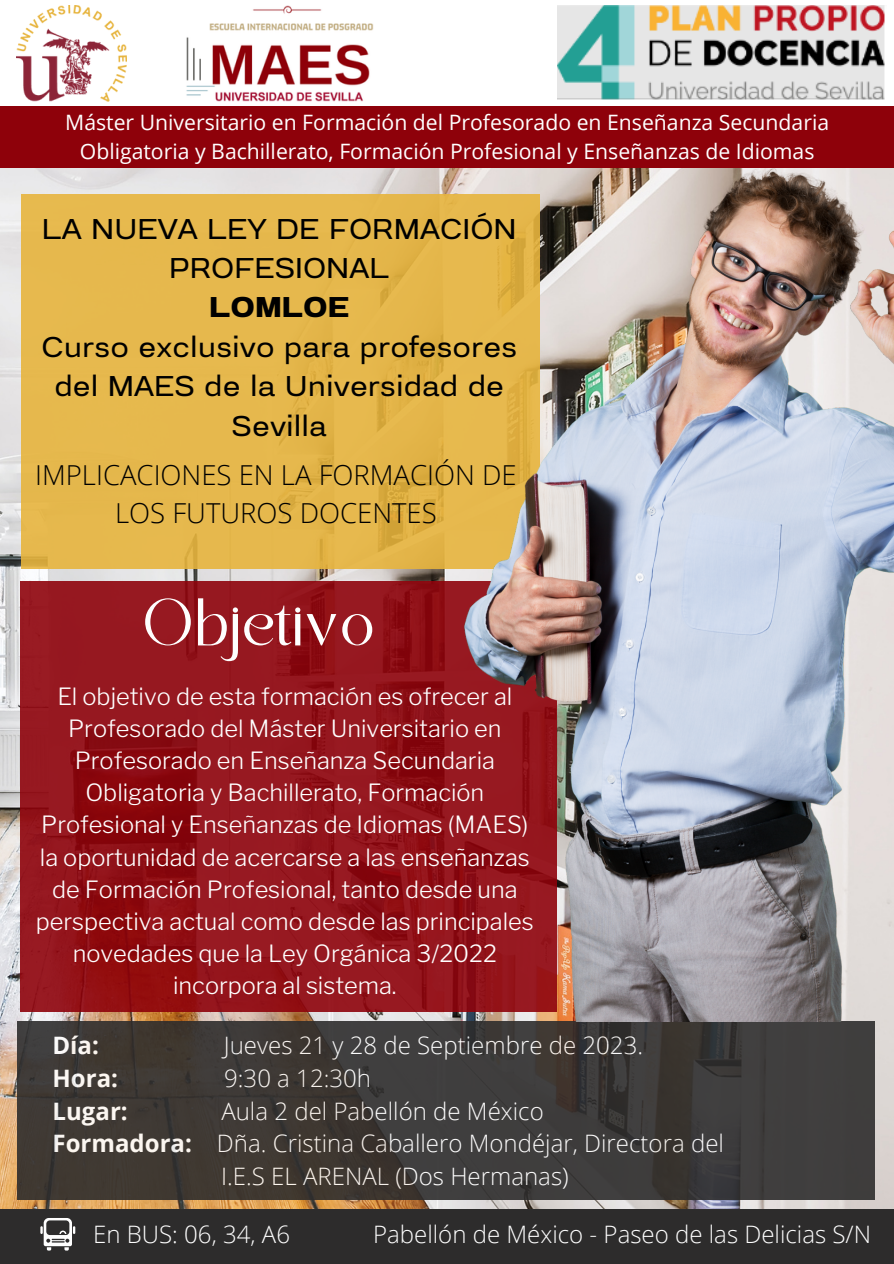
<style>
.page{position:relative;width:894px;height:1264px;background:#fff}
.page>*{position:absolute;margin:0;border:0;box-sizing:border-box;transform-origin:0 0}
.t1{font:62.85px "KENAO";color:#fefefe}
.t2{font:semi-expanded 28.5px/39.5px "Prachason Neue";color:#000;text-align:center}
.t3{font:700 semi-expanded 28.5px "Prachason Neue";color:#000}
.t4{font:300 27.45px/38.2px "Open Sans";color:#000;text-align:center}
.t5{font:300 24px/32.7px "Open Sans";color:#fff;text-align:center}
.t6{font:300 24px "Open Sans";color:#fefefe}
.t7{font:700 24px "Open Sans";color:#fff}
.t8{font:300 23.55px/32.2px "Libre Franklin";color:#fff;text-align:center}
.t9{font:21.15px/29.2px "Open Sans";color:#fff;text-align:center}
.s1{font-weight:700}
</style>
<div class="page">
<img style="left:17px;top:5px;width:109px;height:96px">
<img style="left:186px;top:5px;width:187px;height:96px">
<img style="left:0;top:167px;width:893px;height:1042px">
<div style="left:0;top:106px;width:893px;height:61px;background:#8e010a"></div>
<img style="left:557px;top:5px;width:328px;height:95px">
<div style="left:21px;top:194px;width:518px;height:374px;background:#e6b84d"></div>
<svg style="left:21px;top:581px;width:443px;height:431px;background:#92131a"></svg>
<svg style="left:17px;top:1021px;width:856px;height:178px;background:#3d3a37"></svg>
<div style="left:0;top:1209px;width:893px;height:54px;background:#2d2c2c"></div>
<svg style="left:40px;top:1218px;width:35px;height:32px"></svg>
<img style="left:464px;top:167px;width:429px;height:854px">
<p class="t9" style="left:65px;top:107px;width:765px">Máster Universitario en Formación del Profesorado en Enseñanza Secundaria<br>Obligatoria y Bachillerato, Formación Profesional y Enseñanzas de Idiomas</p>
<p class="t2" style="left:42px;top:210px;width:476px">LA NUEVA LEY DE FORMACIÓN<br>PROFESIONAL</p>
<p class="t3" style="left:209px;top:295px;width:142px">LOMLOE</p>
<p class="t2" style="left:41px;top:328px;width:477px">Curso exclusivo para profesores del MAES de la Universidad de<br>Sevilla</p>
<p class="t4" style="left:35px;top:455px;width:483px">IMPLICACIONES EN LA FORMACIÓN DE<br>LOS FUTUROS DOCENTES</p>
<p class="t1" style="left:145px;top:598px;width:235px">Objetivo</p>
<p class="t8" style="left:36px;top:680px;width:499px">El objetivo de esta formación es ofrecer al Profesorado del Máster Universitario en Profesorado en Enseñanza Secundaria Obligatoria y Bachillerato, Formación Profesional y Enseñanzas de Idiomas (MAES) la oportunidad de acercarse a las enseñanzas de Formación Profesional, tanto desde una perspectiva actual como desde las principales novedades que la Ley Orgánica 3/2022 incorpora al sistema.</p>
<p class="t7" style="left:52px;top:1028px;width:48px">Día:</p>
<p class="t5" style="left:224px;top:1028px;width:420px">Jueves 21 y 28 de Septiembre de 2023.</p>
<p class="t7" style="left:52px;top:1061px;width:67px">Hora:</p>
<p class="t5" style="left:224px;top:1061px;width:148px">9:30 a 12:30h</p>
<p class="t7" style="left:52px;top:1093px;width:77px">Lugar:</p>
<p class="t5" style="left:52px;top:1093px;width:672px">Aula 2 del Pabellón de México<br><span class="s1">Formadora:</span> Dña. Cristina Caballero Mondéjar, Directora del<br>I.E.S EL ARENAL (Dos Hermanas)</p>
<p class="t6" style="left:93px;top:1216px;width:198px">En BUS: 06, 34, A6</p>
<p class="t6" style="left:373px;top:1216px;width:499px">Pabellón de México - Paseo de las Delicias S/N</p>
</div>
